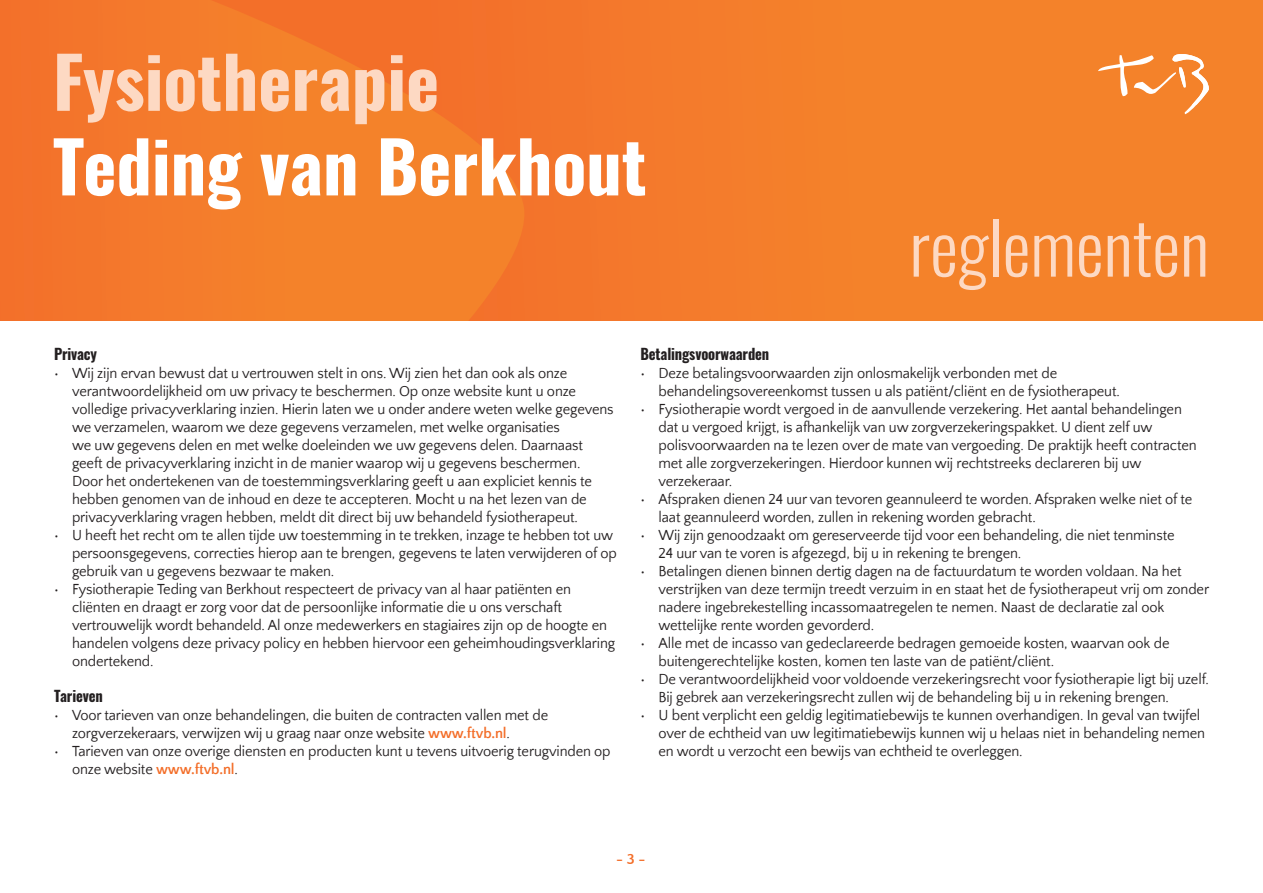
<style>
.page{position:relative;width:1263px;height:893px;background:#fff}
.page>*{position:absolute;margin:0;border:0;box-sizing:border-box;transform-origin:0 0}
.t1{font:70.5px "Oswald";color:#fff}
.t2{font:70.5px "Oswald";color:#fdd9c3}
.t3{font:300 70.5px "Oswald";color:#fdd9c3}
.t4{font:15px/18px "Quattrocento Sans";letter-spacing:-.01em;color:#231f20}
.t5{font:15px "Oswald";letter-spacing:-.01em;color:#231f20}
.t6{font:700 15px "Quattrocento Sans";color:#f36e29}
.s1{font-weight:700;color:#f36e29}
</style>
<div class="page">
<div style="left:0;top:0;width:893px;height:502px;background:#f4792b"></div>
<svg style="left:281px;top:0;width:982px;height:321px"></svg>
<div style="left:0;top:321px;width:1263px;height:204px;background:#fff"></div>
<svg style="left:1098px;top:54px;width:111px;height:60px;background:#f5954c"></svg>
<h1 class="t2" style="left:53px;top:19px;width:388px">Fysiotherapie</h1>
<h1 class="t1" style="left:53px;top:104px;width:595px">Teding van Berkhout</h1>
<h1 class="t3" style="left:909px;top:185px;width:301px">reglementen</h1>
<p class="t5" style="left:54px;top:341px;width:45px">Privacy</p>
<p class="t4" style="left:72px;top:365px;width:543px;text-indent:-18px">• Wij zijn ervan bewust dat u vertrouwen stelt in ons. Wij zien het dan ook als onze verantwoordelijkheid om uw privacy te beschermen. Op onze website kunt u onze volledige privacyverklaring inzien. Hierin laten we u onder andere weten welke gegevens we verzamelen, waarom we deze gegevens verzamelen, met welke organisaties<br>we uw gegevens delen en met welke doeleinden we uw gegevens delen. Daarnaast geeft de privacyverklaring inzicht in de manier waarop wij u gegevens beschermen.<br>Door het ondertekenen van de toestemmingsverklaring geeft u aan expliciet kennis te hebben genomen van de inhoud en deze te accepteren. Mocht u na het lezen van de privacyverklaring vragen hebben, meldt dit direct bij uw behandeld fysiotherapeut.</p>
<p class="t4" style="left:72px;top:527px;width:546px;text-indent:-18px">• U heeft het recht om te allen tijde uw toestemming in te trekken, inzage te hebben tot uw persoonsgegevens, correcties hierop aan te brengen, gegevens te laten verwijderen of op gebruik van u gegevens bezwaar te maken.</p>
<p class="t4" style="left:72px;top:581px;width:545px;text-indent:-18px">• Fysiotherapie Teding van Berkhout respecteert de privacy van al haar patiënten en cliënten en draagt er zorg voor dat de persoonlijke informatie die u ons verschaft vertrouwelijk wordt behandeld. Al onze medewerkers en stagiaires zijn op de hoogte en handelen volgens deze privacy policy en hebben hiervoor een geheimhoudingsverklaring ondertekend.</p>
<p class="t5" style="left:54px;top:683px;width:50px">Tarieven</p>
<p class="t4" style="left:72px;top:707px;width:478px;text-indent:-18px">• Voor tarieven van onze behandelingen, die buiten de contracten vallen met de zorgverzekeraars, verwijzen wij u graag naar onze website <span class="s1">www.ftvb.nl</span>.</p>
<p class="t4" style="left:72px;top:743px;width:540px;text-indent:-18px">• Tarieven van onze overige diensten en producten kunt u tevens uitvoerig terugvinden op onze website <span class="s1">www.ftvb.nl</span>.</p>
<p class="t5" style="left:640px;top:341px;width:130px">Betalingsvoorwaarden</p>
<p class="t4" style="left:658px;top:365px;width:463px;text-indent:-18px">• Deze betalingsvoorwaarden zijn onlosmakelijk verbonden met de behandelingsovereenkomst tussen u als patiënt/cliënt en de fysiotherapeut.</p>
<p class="t4" style="left:658px;top:401px;width:540px;text-indent:-18px">• Fysiotherapie wordt vergoed in de aanvullende verzekering. Het aantal behandelingen dat u vergoed krijgt, is afhankelijk van uw zorgverzekeringspakket. U dient zelf uw polisvoorwaarden na te lezen over de mate van vergoeding. De praktijk heeft contracten met alle zorgverzekeringen. Hierdoor kunnen wij rechtstreeks declareren bij uw verzekeraar.</p>
<p class="t4" style="left:658px;top:491px;width:535px;text-indent:-18px">• Afspraken dienen 24 uur van tevoren geannuleerd te worden. Afspraken welke niet of te laat geannuleerd worden, zullen in rekening worden gebracht.</p>
<p class="t4" style="left:658px;top:527px;width:518px;text-indent:-18px">• Wij zijn genoodzaakt om gereserveerde tijd voor een behandeling, die niet tenminste<br>24 uur van te voren is afgezegd, bij u in rekening te brengen.</p>
<p class="t4" style="left:658px;top:563px;width:552px;text-indent:-18px">• Betalingen dienen binnen dertig dagen na de factuurdatum te worden voldaan. Na het verstrijken van deze termijn treedt verzuim in en staat het de fysiotherapeut vrij om zonder nadere ingebrekestelling incassomaatregelen te nemen. Naast de declaratie zal ook wettelijke rente worden gevorderd.</p>
<p class="t4" style="left:658px;top:635px;width:512px;text-indent:-18px">• Alle met de incasso van gedeclareerde bedragen gemoeide kosten, waarvan ook de buitengerechtelijke kosten, komen ten laste van de patiënt/cliënt.</p>
<p class="t4" style="left:658px;top:671px;width:552px;text-indent:-18px">• De verantwoordelijkheid voor voldoende verzekeringsrecht voor fysiotherapie ligt bij uzelf.<br>Bij gebrek aan verzekeringsrecht zullen wij de behandeling bij u in rekening brengen.</p>
<p class="t4" style="left:658px;top:707px;width:548px;text-indent:-18px">• U bent verplicht een geldig legitimatiebewijs te kunnen overhandigen. In geval van twijfel over de echtheid van uw legitimatiebewijs kunnen wij u helaas niet in behandeling nemen en wordt u verzocht een bewijs van echtheid te overleggen.</p>
<p class="t6" style="left:616px;top:851px;width:31px">- 3 -</p>
</div>
